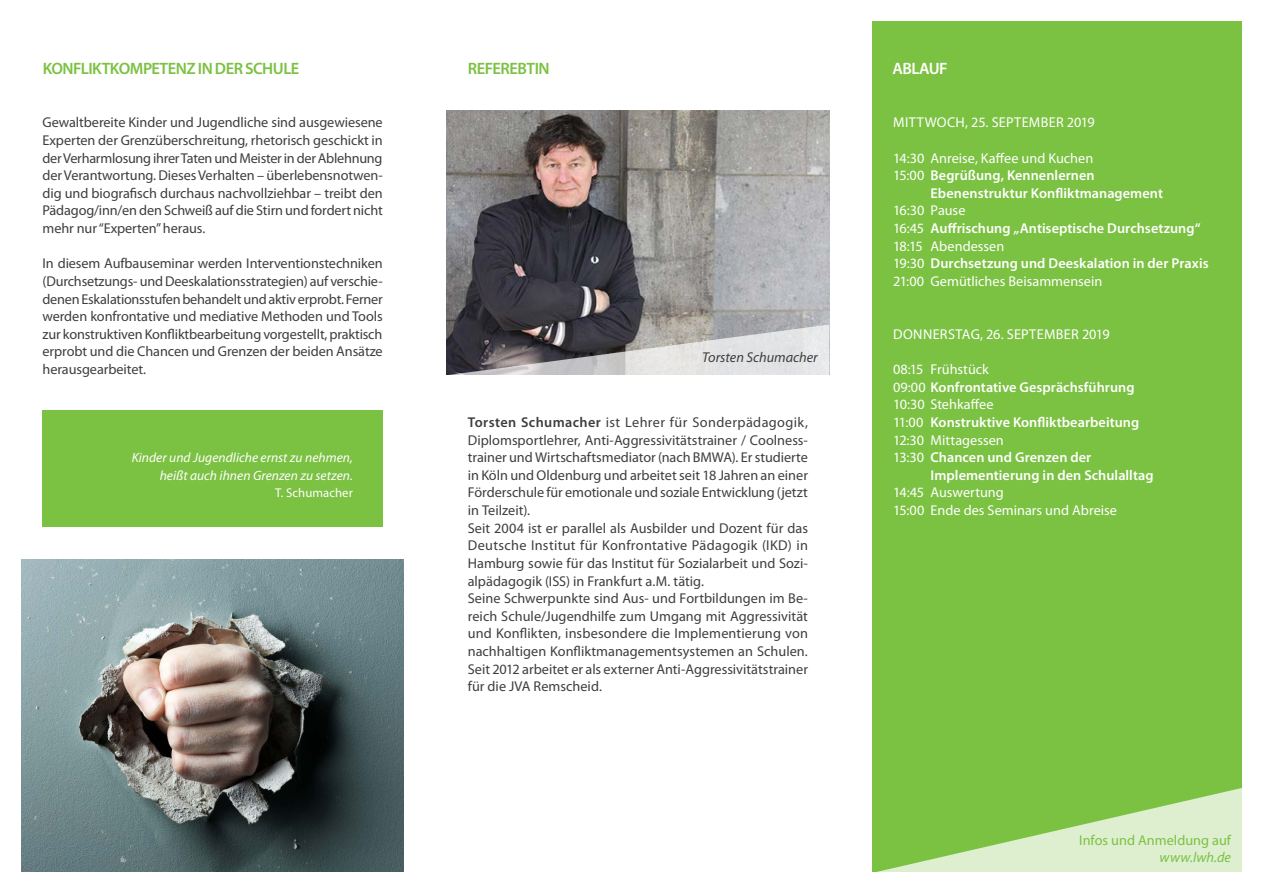
<style>
.page{position:relative;width:1263px;height:893px;background:#fff}
.page>*{position:absolute;margin:0;border:0;box-sizing:border-box;transform-origin:0 0}
.Seitenüberschrift{font:600 16.5px "Myriad Pro";letter-spacing:-.03em;color:#7bc142}
.t1{font:600 16.5px "Myriad Pro";letter-spacing:-.03em;color:#fff}
.t2{font:14.25px/17.7px "Myriad Pro";letter-spacing:-.005em;color:#3e3e3f;text-align:justify}
.t3{font:600 14.25px "Myriad Pro";letter-spacing:.005em;color:#fff}
.t4{font:14.25px "Myriad Pro";letter-spacing:.005em;color:#fff}
.t5{font:14.25px "Myriad Pro";color:#7bc142}
.t6{font:italic 14.25px "Myriad Pro";color:#3e3e3f}
.t7{font:italic 14.25px "Myriad Pro";color:#7bc142}
.t8{font:italic 13.5px/17.7px "Myriad Pro";letter-spacing:.005em;color:#fff;text-align:right}
.t9{font:12.75px "Myriad Pro";letter-spacing:.005em;color:#fff}
.s1{font-weight:600}
.s2{font-weight:400}
</style>
<div class="page">
<div style="left:872px;top:21px;width:370px;height:851px;background:#7bc142"></div>
<svg style="left:877px;top:788px;width:365px;height:84px"></svg>
<img style="left:21px;top:559px;width:383px;height:313px">
<div style="left:43px;top:410px;width:340px;height:117px;background:#7bc142"></div>
<img style="left:446px;top:111px;width:383px;height:263px">
<svg style="left:448px;top:324px;width:381px;height:51px;background:#9e9d9f"></svg>
<p class="Seitenüberschrift" style="left:43px;top:58px;width:258px">KONFLIKTKOMPETENZ IN DER SCHULE</p>
<p class="t2" style="left:43px;top:113px;width:342px">Gewaltbereite Kinder und Jugendliche sind ausgewiesene Experten der Grenzüberschreitung, rhetorisch geschickt in der Verharmlosung ihrer Taten und Meister in der Ablehnung der Verantwortung. Dieses Verhalten – überlebensnotwen&shy;dig und biografisch durchaus nachvollziehbar – treibt den Pädagog/inn/en den Schweiß auf die Stirn und fordert nicht mehr nur “Experten” heraus.</p>
<p class="t2" style="left:43px;top:254px;width:342px">In diesem Aufbauseminar werden Interventionstechniken (Durchsetzungs- und Deeskalationsstrategien) auf verschie&shy;denen Eskalationsstufen behandelt und aktiv erprobt. Ferner werden konfrontative und mediative Methoden und Tools zur konstruktiven Konfliktbearbeitung vorgestellt, praktisch erprobt und die Chancen und Grenzen der beiden Ansätze herausgearbeitet.</p>
<p class="t8" style="left:132px;top:449px;width:223px">Kinder und Jugendliche ernst zu nehmen, heißt auch ihnen Grenzen zu setzen.</p>
<p class="t9" style="left:275px;top:485px;width:79px">T. Schumacher</p>
<p class="Seitenüberschrift" style="left:468px;top:58px;width:83px">REFEREBTIN</p>
<p class="t6" style="left:702px;top:349px;width:117px">Torsten Schumacher</p>
<p class="t2" style="left:468px;top:413px;width:342px"><span class="s1">Torsten Schumacher</span> ist Lehrer für Sonderpädagogik, Diplomsportlehrer, Anti-Aggressivitätstrainer / Coolness&shy;trainer und Wirtschaftsmediator (nach BMWA). Er studierte in Köln und Oldenburg und arbeitet seit 18 Jahren an einer Förderschule für emotionale und soziale Entwicklung (jetzt in Teilzeit).</p>
<p class="t2" style="left:468px;top:519px;width:342px">Seit 2004 ist er parallel als Ausbilder und Dozent für das Deutsche Institut für Konfrontative Pädagogik (IKD) in Hamburg sowie für das Institut für Sozialarbeit und Sozi&shy;alpädagogik (ISS) in Frankfurt a.M. tätig.</p>
<p class="t2" style="left:468px;top:589px;width:342px">Seine Schwerpunkte sind Aus- und Fortbildungen im Be&shy;reich Schule/Jugendhilfe zum Umgang mit Aggressivität und Konflikten, insbesondere die Implementierung von nachhaltigen Konfliktmanagementsystemen an Schulen.<br>Seit 2012 arbeitet er als externer Anti-Aggressivitätstrainer für die JVA Remscheid.</p>
<p class="t1" style="left:892px;top:58px;width:57px">ABLAUF</p>
<p class="t4" style="left:893px;top:114px;width:203px">MITTWOCH, 25. SEPTEMBER 2019</p>
<p class="t4" style="left:893px;top:149px;width:202px">14:30 Anreise, Kaffee und Kuchen</p>
<p class="t3" style="left:893px;top:166px;width:203px"><span class="s2">15:00</span> Begrüßung, Kennenlernen</p>
<p class="t3" style="left:930px;top:184px;width:234px">Ebenenstruktur Konfliktmanagement</p>
<p class="t4" style="left:893px;top:202px;width:74px">16:30 Pause</p>
<p class="t3" style="left:893px;top:219px;width:309px"><span class="s2">16:45</span> Auffrischung „Antiseptische Durchsetzung“</p>
<p class="t4" style="left:893px;top:237px;width:113px">18:15 Abendessen</p>
<p class="t3" style="left:893px;top:254px;width:317px"><span class="s2">19:30</span> Durchsetzung und Deeskalation in der Praxis</p>
<p class="t4" style="left:893px;top:272px;width:211px">21:00 Gemütliches Beisammensein</p>
<p class="t4" style="left:893px;top:325px;width:218px">DONNERSTAG, 26. SEPTEMBER 2019</p>
<p class="t4" style="left:893px;top:360px;width:97px">08:15 Frühstück</p>
<p class="t3" style="left:893px;top:378px;width:243px"><span class="s2">09:00</span> Konfrontative Gesprächsführung</p>
<p class="t4" style="left:893px;top:396px;width:102px">10:30 Stehkaffee</p>
<p class="t3" style="left:893px;top:413px;width:248px"><span class="s2">11:00</span> Konstruktive Konfliktbearbeitung</p>
<p class="t4" style="left:893px;top:431px;width:112px">12:30 Mittagessen</p>
<p class="t3" style="left:893px;top:448px;width:200px"><span class="s2">13:30</span> Chancen und Grenzen der</p>
<p class="t3" style="left:930px;top:466px;width:225px">Implementierung in den Schulalltag</p>
<p class="t4" style="left:893px;top:484px;width:112px">14:45 Auswertung</p>
<p class="t4" style="left:893px;top:501px;width:226px">15:00 Ende des Seminars und Abreise</p>
<p class="t5" style="left:1079px;top:831px;width:153px">Infos und Anmeldung auf</p>
<p class="t7" style="left:1159px;top:849px;width:73px">www.lwh.de</p>
</div>
